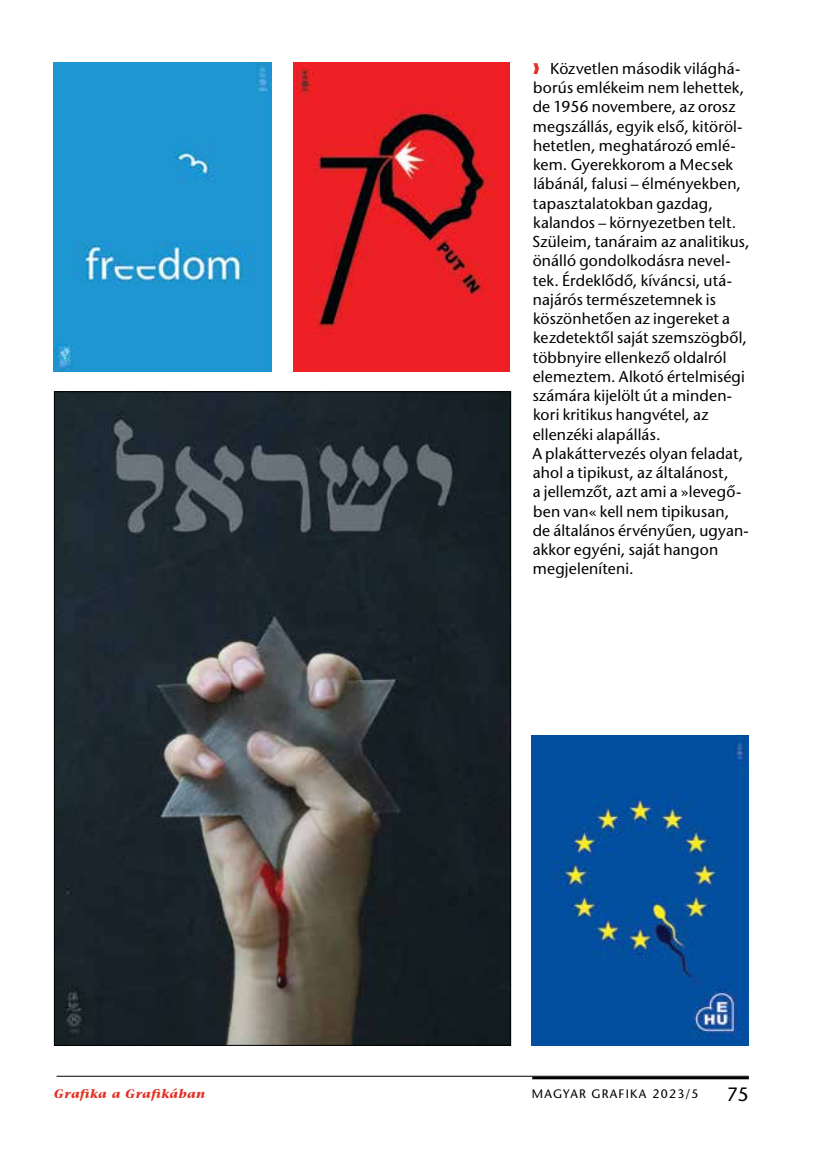
<style>
.page{position:relative;width:819px;height:1166px;background:#fff}
.page>*{position:absolute;margin:0;border:0;box-sizing:border-box;transform-origin:0 0}
.t1{font:19.25px "Stone Sans H";color:#000}
.t2{font:15.75px/19.2px "Stone Sans H";letter-spacing:.01em;color:#000}
.t3{font:12.25px "Stone Sans H";letter-spacing:.1em;color:#000}
.t4{font:12.25px "Stone Serif Bold Italic H";letter-spacing:.04em;color:#e33226}
.s1{color:#e33226}
</style>
<div class="page">
<hr style="left:532px;top:1076px;width:216px;height:3px;background:#000">
<hr style="left:57px;top:1076px;width:691px;height:1px;background:#000">
<img style="left:56px;top:393px;width:453px;height:651px">
<img style="left:293px;top:62px;width:216px;height:309px">
<img style="left:54px;top:62px;width:217px;height:309px">
<img style="left:531px;top:735px;width:217px;height:311px">
<p class="t2" style="left:532px;top:59px;width:219px"><span class="s1">❱</span> Közvetlen második világhá&shy;borús emlékeim nem lehettek, de 1956 novembere, az orosz megszállás, egyik elsô, kitöröl&shy;hetetlen, meghatározó emlé&shy;kem. Gyerekkorom a Mecsek lábánál, falusi – élményekben, tapasztalatokban gazdag, kalandos – környezetben telt.<br>Szüleim, tanáraim az analitikus, önálló gondolkodásra nevel&shy;tek. Érdeklôdô, kíváncsi, utá&shy;najárós természetemnek is köszönhetôen az ingereket a kezdetektôl saját szemszögbôl, többnyire ellenkezô oldalról elemeztem. Alkotó értelmiségi számára kijelölt út a minden&shy;kori kritikus hangvétel, az ellenzéki alapállás.<br>A plakáttervezés olyan feladat, ahol a tipikust, az általánost,<br>a jellemzôt, azt ami a »levegô&shy;ben van« kell nem tipikusan, de általános érvényûen, ugyan&shy;akkor egyéni, saját hangon megjeleníteni.</p>
<p class="t4" style="left:54px;top:1086px;width:153px">Grafika a Grafikában</p>
<p class="t3" style="left:532px;top:1086px;width:168px">MAGYAR GRAFIKA 2023/5</p>
<p class="t1" style="left:726px;top:1083px;width:24px">75</p>
</div>
